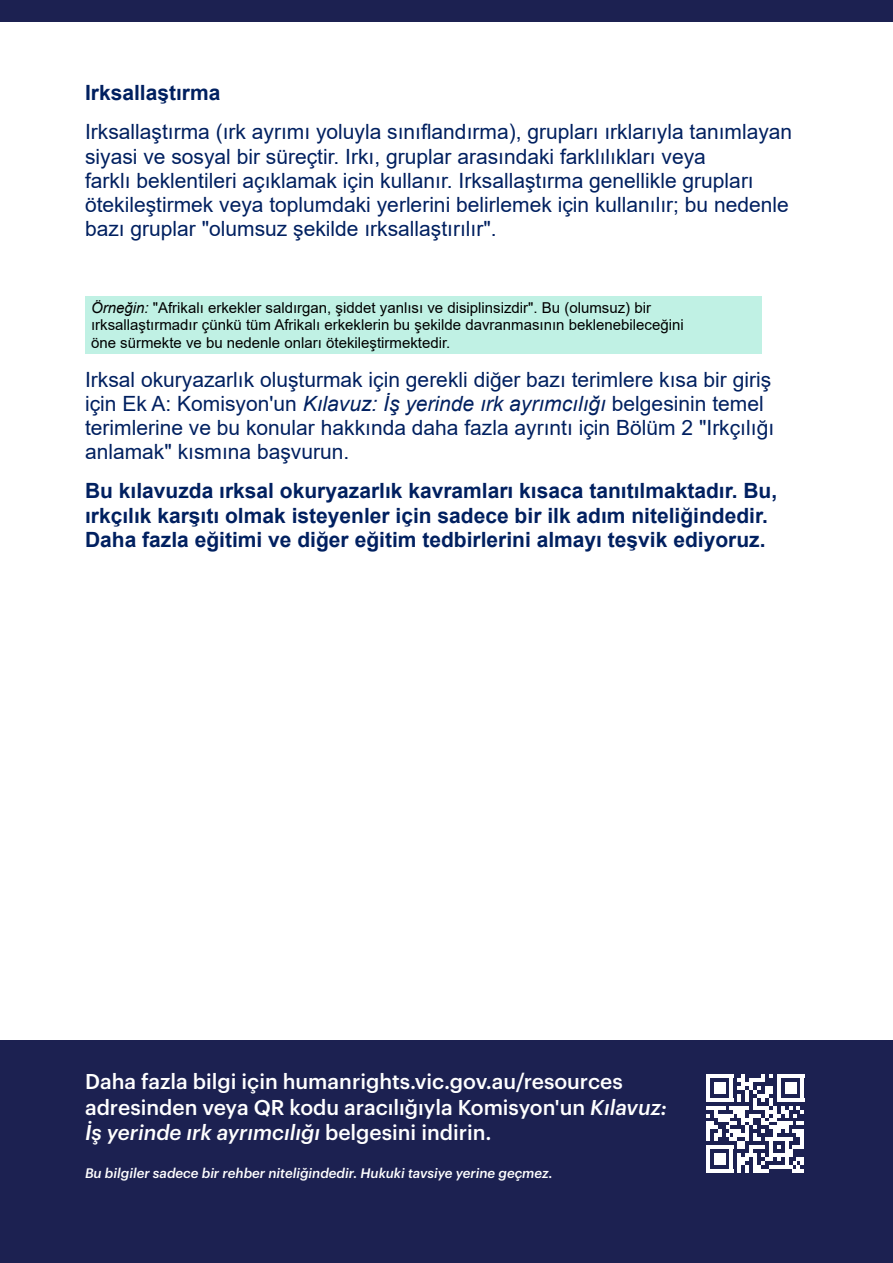
<style>
.page{position:relative;width:893px;height:1263px;background:#fff}
.page>*{position:absolute;margin:0;border:0;box-sizing:border-box;transform-origin:0 0}
.t1{font:21px/24.2px "Arial";color:#002060}
.t2{font:700 21px/24.2px "Arial";color:#002060}
.t3{font:500 21px/25.5px "Graphik";color:#fff}
.t4{font:15px/17.2px "Arial";color:#000}
.t5{font:italic 500 13.5px "Graphik";color:#fff}
.s1{font-style:italic}
</style>
<div class="page">
<div style="left:0;top:0;width:893px;height:21px;background:#1c2151"></div>
<div style="left:0;top:1040px;width:893px;height:223px;background:#1c2151"></div>
<div style="left:85px;top:296px;width:676px;height:58px;background:#c0f1e4"></div>
<svg style="left:706px;top:1074px;width:98px;height:99px"></svg>
<hr style="left:706px;top:1169px;width:27px;height:4px;background:#fff">
<div style="left:714px;top:1153px;width:12px;height:12px;background:#fff"></div>
<p class="t2" style="left:85px;top:81px;width:137px">Irksallaştırma</p>
<p class="t1" style="left:85px;top:120px;width:709px">Irksallaştırma (ırk ayrımı yoluyla sınıflandırma), grupları ırklarıyla tanımlayan siyasi ve sosyal bir süreçtir. Irkı, gruplar arasındaki farklılıkları veya<br>farklı beklentileri açıklamak için kullanır. Irksallaştırma genellikle grupları ötekileştirmek veya toplumdaki yerlerini belirlemek için kullanılır; bu nedenle bazı gruplar "olumsuz şekilde ırksallaştırılır".</p>
<p class="t4" style="left:91px;top:299px;width:594px"><span class="s1">Örneğin:</span> "Afrikalı erkekler saldırgan, şiddet yanlısı ve disiplinsizdir". Bu (olumsuz) bir ırksallaştırmadır çünkü tüm Afrikalı erkeklerin bu şekilde davranmasının beklenebileceğini öne sürmekte ve bu nedenle onları ötekileştirmektedir.</p>
<p class="t1" style="left:85px;top:367px;width:691px">Irksal okuryazarlık oluşturmak için gerekli diğer bazı terimlere kısa bir giriş için Ek A: Komisyon'un <span class="s1">Kılavuz: İş yerinde ırk ayrımcılığı</span> belgesinin temel terimlerine ve bu konular hakkında daha fazla ayrıntı için Bölüm 2 "Irkçılığı anlamak" kısmına başvurun.</p>
<p class="t2" style="left:85px;top:479px;width:694px">Bu kılavuzda ırksal okuryazarlık kavramları kısaca tanıtılmaktadır. Bu, ırkçılık karşıtı olmak isteyenler için sadece bir ilk adım niteliğindedir.<br>Daha fazla eğitimi ve diğer eğitim tedbirlerini almayı teşvik ediyoruz.</p>
<p class="t3" style="left:85px;top:1067px;width:584px">Daha fazla bilgi için humanrights.vic.gov.au/resources adresinden veya QR kodu aracılığıyla Komisyon'un <span class="s1">Kılavuz:<br>İş yerinde ırk ayrımcılığı</span> belgesini indirin.</p>
<p class="t5" style="left:85px;top:1163px;width:469px">Bu bilgiler sadece bir rehber niteliğindedir. Hukuki tavsiye yerine geçmez.</p>
</div>
